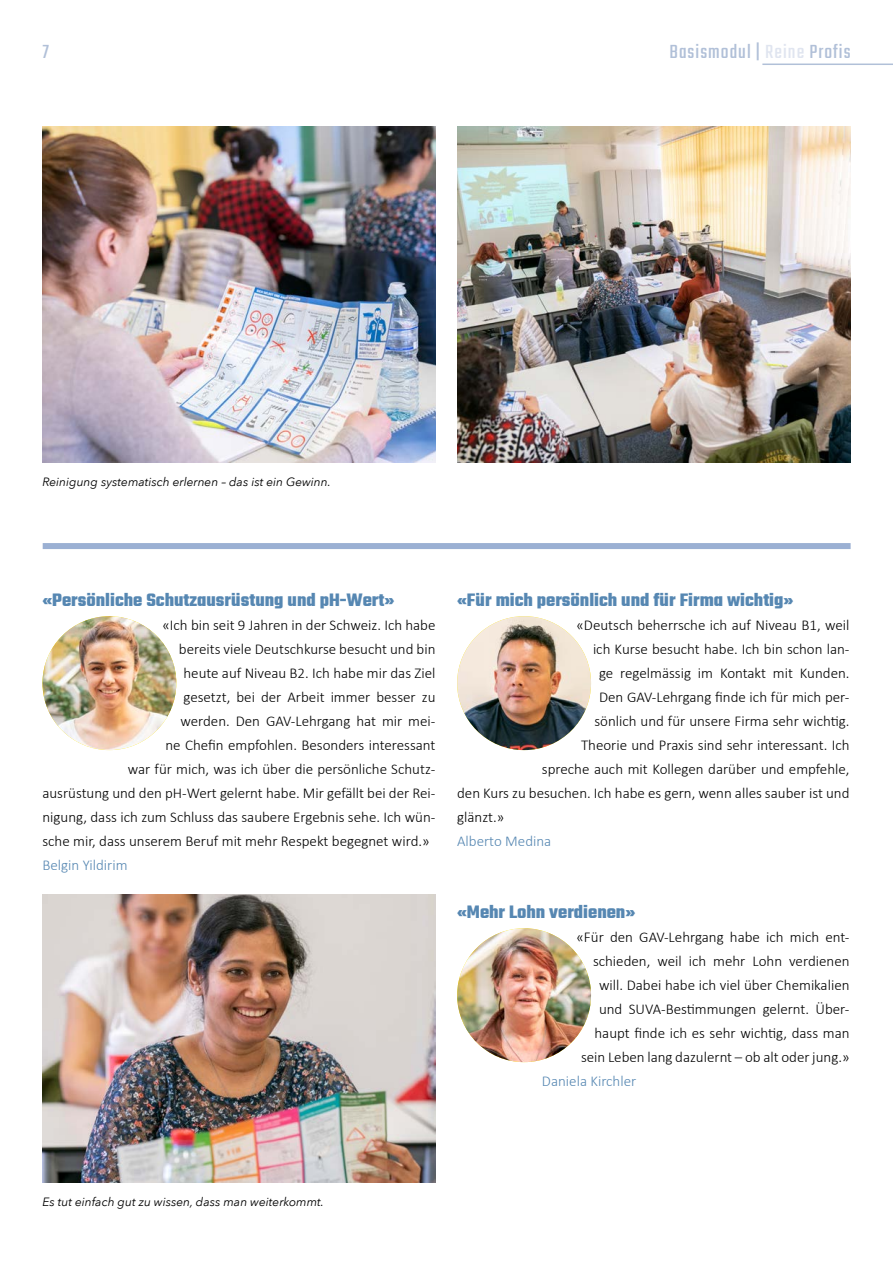
<style>
.page{position:relative;width:893px;height:1263px;background:#fff}
.page>*{position:absolute;margin:0;border:0;box-sizing:border-box;transform-origin:0 0}
.t1{font:21px "Teko";letter-spacing:.05em;color:#b1c0d8}
.t2{font:700 19.5px "Teko";color:#5687b2}
.t3{font:300 15px/24px "Calibri";color:#000;text-align:right}
.t4{font:300 15px "Calibri";color:#5687b2}
.t5{font:italic 12px "Avenir Next";color:#000}
.s1{color:#e0e5f0}
</style>
<div class="page">
<hr style="left:762px;top:64px;width:131px;height:1px;background:#b1c0d8">
<img style="left:42px;top:616px;width:134px;height:134px;border-radius:67px">
<img style="left:457px;top:928px;width:134px;height:134px;border-radius:67px">
<img style="left:457px;top:616px;width:134px;height:134px;border-radius:67px">
<img style="left:43px;top:126px;width:393px;height:336px">
<img style="left:457px;top:126px;width:394px;height:336px">
<img style="left:43px;top:894px;width:393px;height:288px">
<div style="left:43px;top:543px;width:808px;height:6px;background:#9bb0d3"></div>
<h1 class="t1" style="left:43px;top:40px;width:8px">7</h1>
<h1 class="t1" style="left:669px;top:40px;width:183px">Basismodul | <span class="s1">Reine</span> Profis</h1>
<p class="t5" style="left:42px;top:472px;width:290px">Reinigung systematisch erlernen – das ist ein Gewinn.</p>
<h2 class="t2" style="left:42px;top:587px;width:353px">«Persönliche Schutzausrüstung und pH-Wert»</h2>
<p class="t3" style="left:162px;top:612px;width:275px">«Ich bin seit 9 Jahren in der Schweiz. Ich habe</p>
<p class="t3" style="left:179px;top:636px;width:258px">bereits viele Deutschkurse besucht und bin</p>
<p class="t3" style="left:183px;top:660px;width:254px">heute auf Niveau B2. Ich habe mir das Ziel</p>
<p class="t3" style="left:183px;top:684px;width:254px">gesetzt, bei der Arbeit immer besser zu</p>
<p class="t3" style="left:180px;top:708px;width:257px">werden. Den GAV-Lehrgang hat mir mei-</p>
<p class="t3" style="left:165px;top:732px;width:272px">ne Chefin empfohlen. Besonders interessant</p>
<p class="t3" style="left:128px;top:756px;width:309px">war für mich, was ich über die persönliche Schutz-</p>
<p class="t3" style="left:42px;top:780px;width:395px">ausrüstung und den pH-Wert gelernt habe. Mir gefällt bei der Rei-</p>
<p class="t3" style="left:42px;top:804px;width:394px">nigung, dass ich zum Schluss das saubere Ergebnis sehe. Ich wün-</p>
<p class="t3" style="left:42px;top:828px;width:389px">sche mir, dass unserem Beruf mit mehr Respekt begegnet wird.»</p>
<p class="t4" style="left:42px;top:856px;width:87px">Belgin Yildirim</p>
<h2 class="t2" style="left:457px;top:587px;width:338px">«Für mich persönlich und für Firma wichtig»</h2>
<p class="t3" style="left:576px;top:612px;width:275px">«Deutsch beherrsche ich auf Niveau B1, weil</p>
<p class="t3" style="left:593px;top:636px;width:258px">ich Kurse besucht habe. Ich bin schon lan-</p>
<p class="t3" style="left:599px;top:660px;width:252px">ge regelmässig im Kontakt mit Kunden.</p>
<p class="t3" style="left:599px;top:684px;width:252px">Den GAV-Lehrgang finde ich für mich per-</p>
<p class="t3" style="left:594px;top:708px;width:257px">sönlich und für unsere Firma sehr wichtig.</p>
<p class="t3" style="left:581px;top:732px;width:270px">Theorie und Praxis sind sehr interessant. Ich</p>
<p class="t3" style="left:542px;top:756px;width:309px">spreche auch mit Kollegen darüber und empfehle,</p>
<p class="t3" style="left:457px;top:780px;width:394px">den Kurs zu besuchen. Ich habe es gern, wenn alles sauber ist und</p>
<p class="t3" style="left:457px;top:804px;width:49px">glänzt.»</p>
<p class="t4" style="left:457px;top:832px;width:96px">Alberto Medina</p>
<h2 class="t2" style="left:457px;top:899px;width:180px">«Mehr Lohn verdienen»</h2>
<p class="t3" style="left:576px;top:924px;width:275px">«Für den GAV-Lehrgang habe ich mich ent&shy;schieden, weil ich mehr Lohn verdienen will. Dabei habe ich viel über Chemikalien und SUVA-Bestimmungen gelernt. Über&shy;haupt finde ich es sehr wichtig, dass man sein Leben lang dazulernt – ob alt oder jung.»</p>
<p class="t4" style="left:542px;top:1072px;width:96px">Daniela Kirchler</p>
<p class="t5" style="left:42px;top:1192px;width:283px">Es tut einfach gut zu wissen, dass man weiterkommt.</p>
</div>
